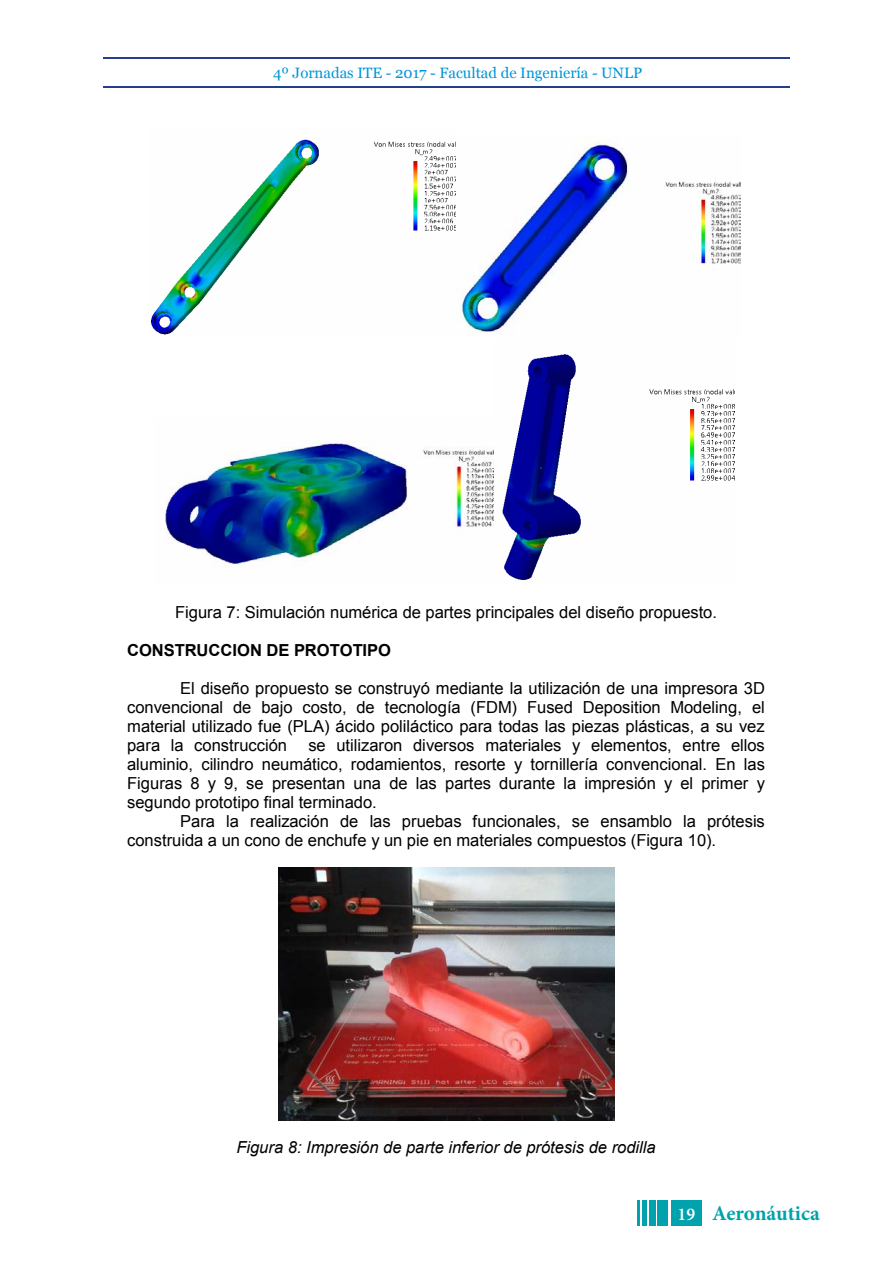
<style>
.page{position:relative;width:893px;height:1263px;background:#fff}
.page>*{position:absolute;margin:0;border:0;box-sizing:border-box;transform-origin:0 0}
.t1{font:700 21px "Minion Pro";letter-spacing:-.005em;color:#00a3ad}
.t2{font:16.5px/18.9px "Arial";color:#000;text-align:justify}
.t3{font:italic 16.5px "Arial";color:#000}
.t4{font:700 16.5px "Arial";letter-spacing:-.005em;color:#000}
.t5{font:15px "Georgia";color:#0095d9}
.s1{font-weight:600;font-size:18px;color:#fff}
</style>
<div class="page">
<div style="left:671px;top:1200px;width:31px;height:26px;background:#00a3ad"></div>
<div style="left:658px;top:1200px;width:10px;height:26px;background:#00a3ad"></div>
<div style="left:649px;top:1200px;width:6px;height:26px;background:#00a3ad"></div>
<div style="left:642px;top:1200px;width:5px;height:26px;background:#00a3ad"></div>
<hr style="left:638px;top:1200px;width:2px;height:26px;background:#00a3ad">
<hr style="left:103px;top:57px;width:687px;height:1px;background:#253f8e">
<hr style="left:103px;top:87px;width:687px;height:1px;background:#253f8e">
<img style="left:151px;top:139px;width:305px;height:196px">
<img style="left:456px;top:139px;width:284px;height:194px">
<img style="left:165px;top:442px;width:329px;height:122px">
<img style="left:502px;top:354px;width:232px;height:226px">
<img style="left:278px;top:867px;width:336px;height:253px">
<p class="t5" style="left:273px;top:64px;width:371px">4º Jornadas ITE - 2017 - Facultad de Ingeniería - UNLP</p>
<p class="t2" style="left:175px;top:603px;width:543px">Figura 7: Simulación numérica de partes principales del diseño propuesto.</p>
<p class="t4" style="left:127px;top:639px;width:265px">CONSTRUCCION DE PROTOTIPO</p>
<p class="t2" style="left:127px;top:679px;width:639px;text-indent:53px">El diseño propuesto se construyó mediante la utilización de una impresora 3D convencional de bajo costo, de tecnología (FDM) Fused Deposition Modeling, el material utilizado fue (PLA) ácido poliláctico para todas las piezas plásticas, a su vez para la construcción</p>
<p class="t2" style="left:308px;top:736px;width:458px">se utilizaron diversos materiales y elementos, entre ellos</p>
<p class="t2" style="left:127px;top:755px;width:639px">aluminio, cilindro neumático, rodamientos, resorte y tornillería convencional. En las</p>
<p class="t2" style="left:127px;top:774px;width:639px">Figuras 8 y 9, se presentan una de las partes durante la impresión y el primer y</p>
<p class="t2" style="left:127px;top:793px;width:251px">segundo prototipo final terminado.</p>
<p class="t2" style="left:180px;top:812px;width:586px">Para la realización de las pruebas funcionales, se ensamblo la prótesis</p>
<p class="t2" style="left:127px;top:831px;width:591px">construida a un cono de enchufe y un pie en materiales compuestos (Figura 10).</p>
<p class="t3" style="left:236px;top:1137px;width:421px">Figura 8: Impresión de parte inferior de prótesis de rodilla</p>
<p class="t1" style="left:677px;top:1198px;width:144px"><span class="s1">19</span> Aeronáutica</p>
</div>
